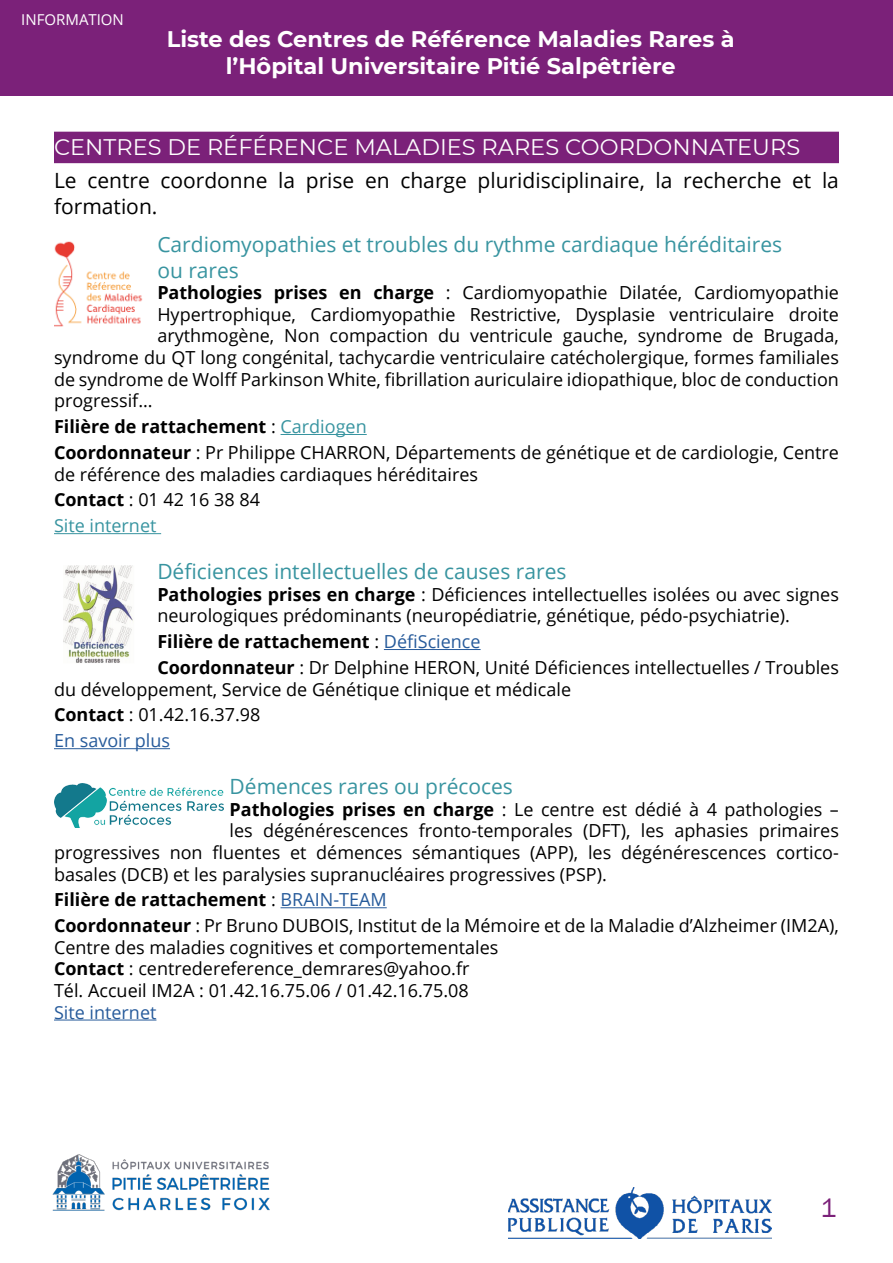
<style>
.page{position:relative;width:893px;height:1263px;background:#fff}
.page>*{position:absolute;margin:0;border:0;box-sizing:border-box;transform-origin:0 0}
.t1{font:27px "Franklin Gothic";color:#7b2179}
.t2{font:700 22.5px/27px "Montserrat";color:#fff;text-align:center}
.t3{font:22.5px "Montserrat";color:#fff}
.t4{font:21px/25.2px "Open Sans";color:#3894a0}
.t5{font:21px/25.2px "Open Sans";color:#000}
.t6{font:18px/25.8px "Open Sans";color:#000}
.t7{font:18px "Open Sans";color:#275b9b}
.t8{font:15px "Open Sans";color:#fff}
.s1{font-weight:700}
.s2{color:#3894a0}
.s3{color:#275b9b}
</style>
<div class="page">
<img style="left:52px;top:1154px;width:218px;height:57px">
<img style="left:508px;top:1188px;width:264px;height:51px">
<hr style="left:281px;top:434px;width:86px;height:1px;background:#3894a0">
<hr style="left:54px;top:533px;width:107px;height:1px;background:#3894a0">
<hr style="left:384px;top:649px;width:97px;height:1px;background:#275b9b">
<hr style="left:54px;top:748px;width:116px;height:1px;background:#275b9b">
<hr style="left:281px;top:907px;width:106px;height:1px;background:#275b9b">
<hr style="left:54px;top:1019px;width:102px;height:1px;background:#275b9b">
<img style="left:54px;top:241px;width:89px;height:86px">
<img style="left:63px;top:565px;width:70px;height:98px">
<img style="left:54px;top:783px;width:169px;height:44px">
<div style="left:0;top:0;width:893px;height:96px;background:#7b2179"></div>
<div style="left:54px;top:132px;width:785px;height:31px;background:#7b2179"></div>
<p class="t8" style="left:21px;top:9px;width:104px">INFORMATION</p>
<p class="t2" style="left:167px;top:25px;width:569px">Liste des Centres de Référence Maladies Rares à l’Hôpital Universitaire Pitié Salpêtrière</p>
<p class="t3" style="left:54px;top:131px;width:748px">CENTRES DE RÉFÉRENCE MALADIES RARES COORDONNATEURS</p>
<p class="t5" style="left:54px;top:168px;width:786px">Le centre coordonne la prise en charge pluridisciplinaire, la recherche et la formation.</p>
<p class="t4" style="left:157px;top:232px;width:626px">Cardiomyopathies et troubles du rythme cardiaque héréditaires ou rares</p>
<p class="t6" style="left:157px;top:279px;width:683px"><span class="s1">Pathologies prises en charge</span> : Cardiomyopathie Dilatée, Cardiomyopathie</p>
<p class="t6" style="left:157px;top:301px;width:683px">Hypertrophique, Cardiomyopathie Restrictive, Dysplasie ventriculaire droite</p>
<p class="t6" style="left:157px;top:323px;width:683px">arythmogène, Non compaction du ventricule gauche, syndrome de Brugada,</p>
<p class="t6" style="left:54px;top:344px;width:786px">syndrome du QT long congénital, tachycardie ventriculaire catécholergique, formes familiales</p>
<p class="t6" style="left:54px;top:366px;width:786px">de syndrome de Wolff Parkinson White, fibrillation auriculaire idiopathique, bloc de conduction</p>
<p class="t6" style="left:54px;top:387px;width:100px">progressif…</p>
<p class="t6" style="left:54px;top:413px;width:786px"><span class="s1">Filière de rattachement</span> : <span class="s2">Cardiogen<br></span><span class="s1">Coordonnateur</span> : Pr Philippe CHARRON, Départements de génétique et de cardiologie, Centre</p>
<p class="t6" style="left:54px;top:461px;width:426px">de référence des maladies cardiaques héréditaires<br><span class="s1">Contact</span> : 01 42 16 38 84<br><span class="s2">Site internet</span></p>
<p class="t4" style="left:157px;top:558px;width:411px">Déficiences intellectuelles de causes rares</p>
<p class="t6" style="left:157px;top:583px;width:683px;line-height:21.6px"><span class="s1">Pathologies prises en charge</span> : Déficiences intellectuelles isolées ou avec signes neurologiques prédominants (neuropédiatrie, génétique, pédo-psychiatrie).</p>
<p class="t6" style="left:157px;top:628px;width:683px"><span class="s1">Filière de rattachement</span> : <span class="s3">DéfiScience<br></span><span class="s1">Coordonnateur</span> : Dr Delphine HERON, Unité Déficiences intellectuelles / Troubles</p>
<p class="t6" style="left:54px;top:676px;width:519px">du développement, Service de Génétique clinique et médicale<br><span class="s1">Contact</span> : 01.42.16.37.98<br><span class="s3">En savoir plus</span></p>
<p class="t4" style="left:230px;top:773px;width:285px">Démences rares ou précoces</p>
<p class="t6" style="left:230px;top:796px;width:611px"><span class="s1">Pathologies prises en charge</span> : Le centre est dédié à 4 pathologies –</p>
<p class="t6" style="left:230px;top:817px;width:611px">les dégénérescences fronto-temporales (DFT), les aphasies primaires</p>
<p class="t6" style="left:54px;top:839px;width:786px">progressives non fluentes et démences sémantiques (APP), les dégénérescences cortico-</p>
<p class="t6" style="left:54px;top:861px;width:554px">basales (DCB) et les paralysies supranucléaires progressives (PSP).</p>
<p class="t6" style="left:54px;top:886px;width:786px"><span class="s1">Filière de rattachement</span> : <span class="s3">BRAIN-TEAM<br></span><span class="s1">Coordonnateur</span> : Pr Bruno DUBOIS, Institut de la Mémoire et de la Maladie d’Alzheimer (IM2A),</p>
<p class="t6" style="left:54px;top:936px;width:446px;line-height:21.6px">Centre des maladies cognitives et comportementales<br><span class="s1">Contact</span> : centredereference_demrares@yahoo.fr<br>Tél. Accueil IM2A : 01.42.16.75.06 / 01.42.16.75.08</p>
<p class="t7" style="left:54px;top:1000px;width:104px">Site internet</p>
<h1 class="t1" style="left:820px;top:1191px;width:17px">1</h1>
</div>
